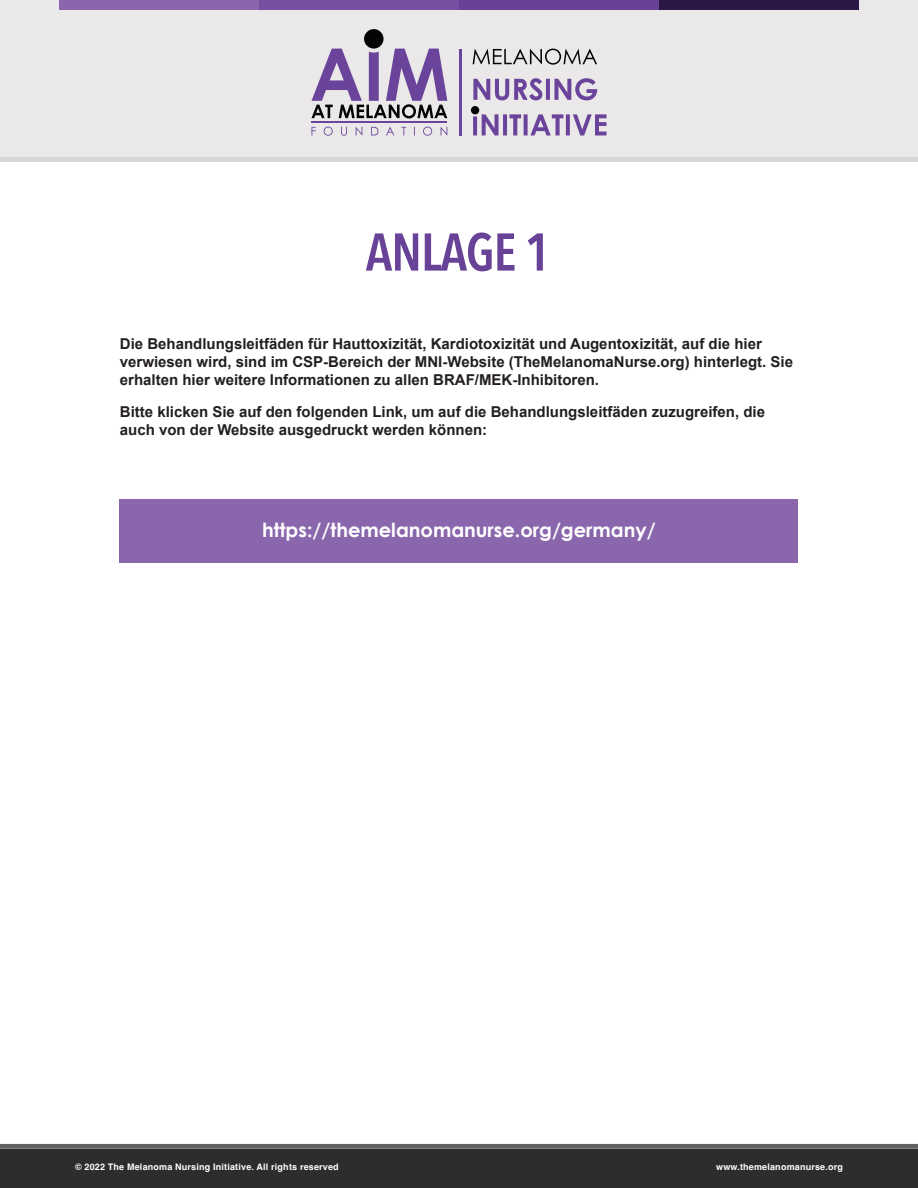
<style>
.page{position:relative;width:918px;height:1188px;background:#fff}
.page>*{position:absolute;margin:0;border:0;box-sizing:border-box;transform-origin:0 0}
.t1{font:600 52.5px "Avenir Next Condensed";letter-spacing:-.02em;color:#684297}
.t2{font:700 19.5px "Century Gothic";color:#fff}
.Paragraph_Body{font:700 15px/18px "Arial";color:#231f20}
.t3{font:700 9px "Helvetica";letter-spacing:.02em;color:#fff}
</style>
<div class="page">
<div style="left:0;top:0;width:918px;height:158px;background:#eae8e8"></div>
<hr style="left:0;top:158px;width:918px;height:4px;background:#d9d6d7">
<svg style="left:311px;top:127px;width:136px;height:9px"></svg>
<hr style="left:311px;top:122px;width:136px;height:1px;background:#6a449b">
<svg style="left:311px;top:49px;width:136px;height:69px"></svg>
<div style="left:364px;top:29px;width:20px;height:20px;background:#040503;border-radius:50%"></div>
<hr style="left:459px;top:49px;width:2px;height:86px;background:#6a449b">
<svg style="left:473px;top:49px;width:124px;height:16px"></svg>
<svg style="left:473px;top:78px;width:124px;height:22px"></svg>
<svg style="left:473px;top:114px;width:134px;height:21px"></svg>
<div style="left:471px;top:106px;width:8px;height:8px;background:#040503;border-radius:50%"></div>
<div style="left:59px;top:0;width:200px;height:10px;background:#8a66ac"></div>
<div style="left:259px;top:0;width:200px;height:10px;background:#7651a1"></div>
<div style="left:659px;top:0;width:200px;height:10px;background:#2b1846"></div>
<div style="left:459px;top:0;width:200px;height:10px;background:#684297"></div>
<div style="left:0;top:1149px;width:918px;height:39px;background:#2e2d2e"></div>
<svg style="left:0;top:1144px;width:918px;height:5px;background:#6a6969"></svg>
<div style="left:120px;top:499px;width:678px;height:63px;background:#8a66ac"></div>
<p class="t1" style="left:366px;top:207px;width:187px">ANLAGE 1</p>
<p class="Paragraph_Body" style="left:120px;top:335px;width:675px">Die Behandlungsleitfäden für Hauttoxizität, Kardiotoxizität und Augentoxizität, auf die hier verwiesen wird, sind im CSP-Bereich der MNI-Website (TheMelanomaNurse.org) hinterlegt. Sie erhalten hier weitere Informationen zu allen BRAF/MEK-Inhibitoren.</p>
<p class="Paragraph_Body" style="left:120px;top:403px;width:647px">Bitte klicken Sie auf den folgenden Link, um auf die Behandlungsleitfäden zuzugreifen, die auch von der Website ausgedruckt werden können:</p>
<p class="t2" style="left:262px;top:515px;width:395px">https://themelanomanurse.org/germany/</p>
<p class="t3" style="left:75px;top:1161px;width:265px">© 2022 The Melanoma Nursing Initiative. All rights reserved</p>
<p class="t3" style="left:716px;top:1161px;width:128px">www.themelanomanurse.org</p>
</div>
